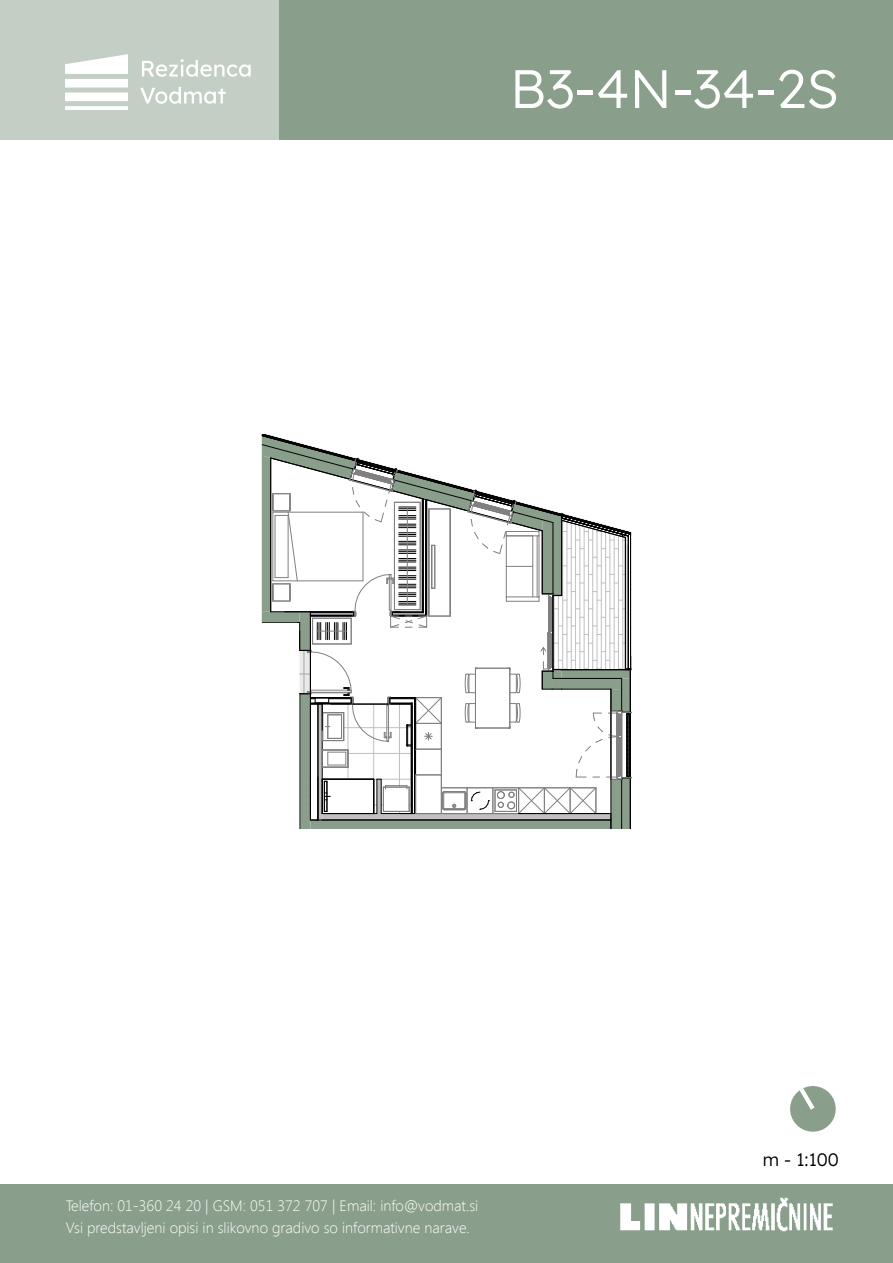
<style>
.page{position:relative;width:893px;height:1263px;background:#fff}
.page>*{position:absolute;margin:0;border:0;box-sizing:border-box;transform-origin:0 0}
.t1{font:300 54px "Lexend";color:#fff}
.t2{font:300 18px "Lexend";color:#000}
.t3{font:300 15px/22.5px "Segoe UI";color:#fff}
</style>
<div class="page">
<div style="left:0;top:0;width:893px;height:139px;background:#899f8b"></div>
<div style="left:0;top:0;width:279px;height:139px;background:#c3cec4"></div>
<img style="left:66px;top:54px;width:61px;height:56px">
<svg style="left:140px;top:87px;width:86px;height:17px"></svg>
<svg style="left:142px;top:59px;width:109px;height:18px"></svg>
<div style="left:0;top:1184px;width:893px;height:79px;background:#899f8b"></div>
<img style="left:620px;top:1197px;width:213px;height:35px">
<svg style="left:790px;top:1086px;width:46px;height:46px"></svg>
<svg style="left:262px;top:434px;width:370px;height:395px"></svg>
<hr style="left:318px;top:704px;width:1px;height:116px;background:#000">
<hr style="left:519px;top:813px;width:77px;height:1px;background:#000">
<hr style="left:415px;top:698px;width:1px;height:51px;background:#000">
<p class="t1" style="left:510px;top:50px;width:331px">B3-4N-34-2S</p>
<p class="t3" style="left:66px;top:1194px;width:414px">Telefon: 01-360 24 20 | GSM: 051 372 707 | Email: info@vodmat.si<br>Vsi predstavljeni opisi in slikovno gradivo so informativne narave.</p>
<p class="t2" style="left:763px;top:1147px;width:78px">m - 1:100</p>
</div>
